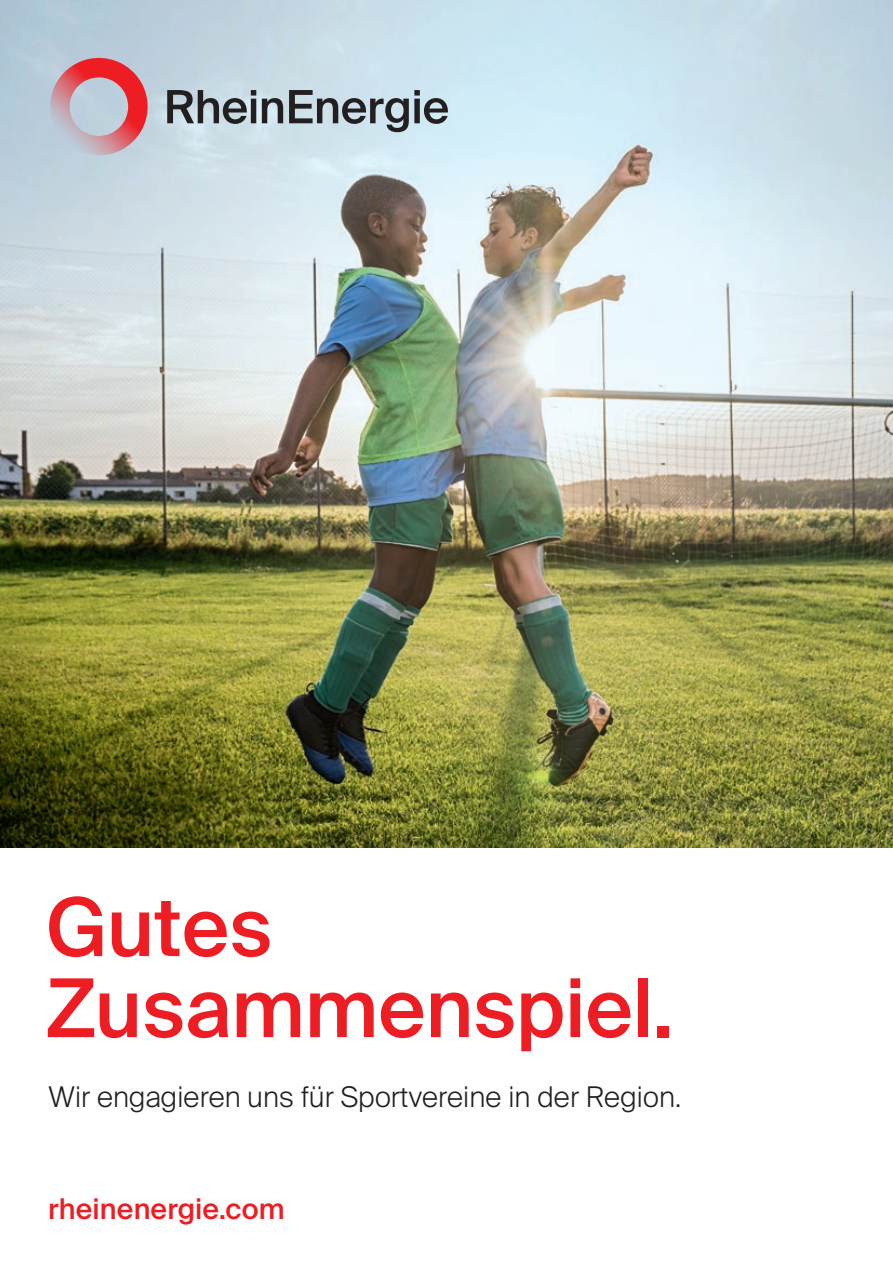
<style>
.page{position:relative;width:893px;height:1263px;background:#fff}
.page>*{position:absolute;margin:0;border:0;box-sizing:border-box;transform-origin:0 0}
.t1{font:500 81px/81px "Suisse Intl";color:#ee1d23}
.t2{font:300 28.5px "Suisse Intl";letter-spacing:.005em;color:#231f20}
.t3{font:500 28.5px "Suisse Intl";letter-spacing:.005em;color:#ee1d23}
</style>
<div class="page">
<img style="left:0;top:0;width:893px;height:848px">
<svg style="left:167px;top:90px;width:89px;height:34px;background:#7f888d"></svg>
<svg style="left:262px;top:98px;width:21px;height:25px"></svg>
<svg style="left:289px;top:90px;width:159px;height:42px;background:#94a1a8"></svg>
<svg style="left:50px;top:58px;width:98px;height:97px;background:#cb97a2"></svg>
<svg style="left:0;top:0;width:4px;height:8px"></svg>
<svg style="left:891px;top:0;width:2px;height:8px"></svg>
<p class="t1" style="left:46px;top:888px;width:629px">Gutes<br>Zusammenspiel.</p>
<p class="t2" style="left:49px;top:1080px;width:634px">Wir engagieren uns für Sportvereine in der Region.</p>
<p class="t3" style="left:48px;top:1192px;width:238px">rheinenergie.com</p>
</div>
